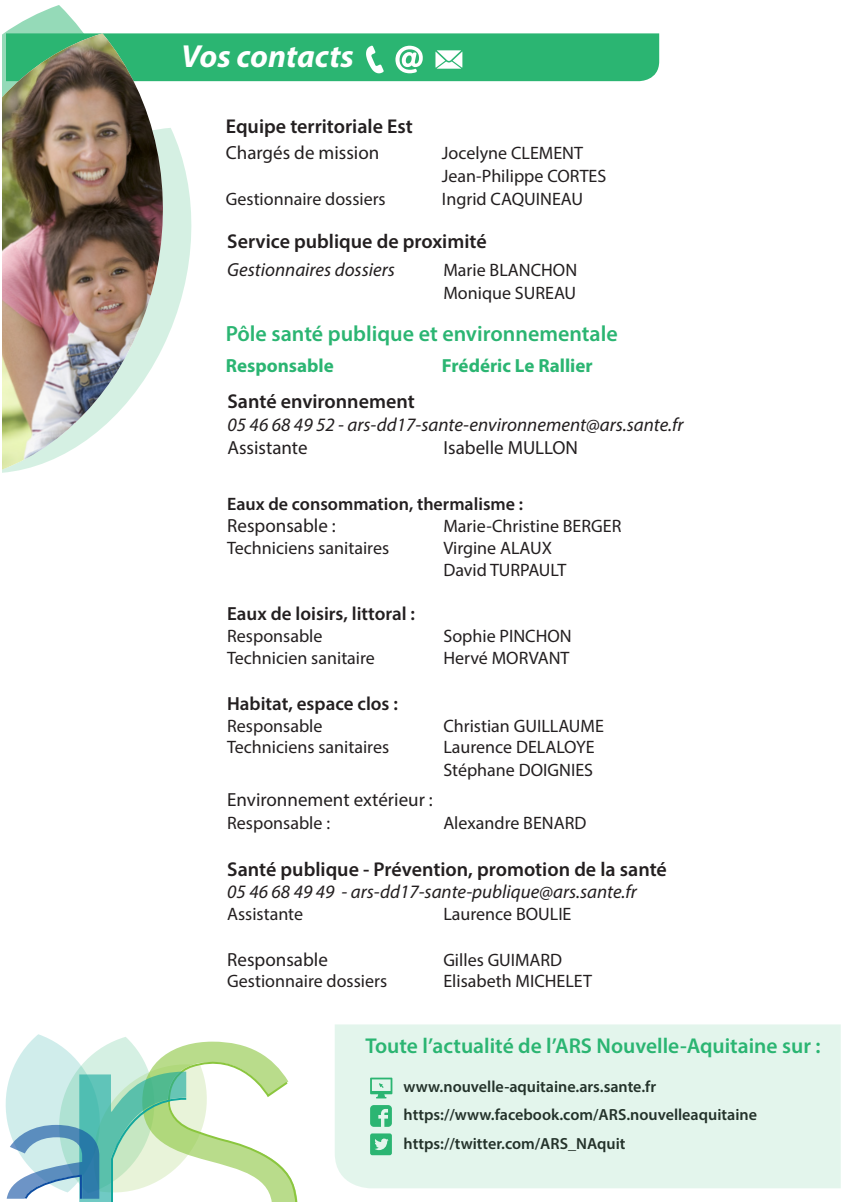
<style>
.page{position:relative;width:851px;height:1202px;background:#fff}
.page>*{position:absolute;margin:0;border:0;box-sizing:border-box;transform-origin:0 0}
.t1{font:italic 700 32px "Myriad Pro";color:#fff}
.t2{font:600 22px "Myriad Pro";color:#2bb572}
.t3{font:600 21.4px "Myriad Pro";color:#2bb572}
.t4{font:600 20px "Myriad Pro";color:#231f20}
.t5{font:italic 19px "Myriad Pro";color:#231f20}
.t6{font:19px "Myriad Pro";color:#231f20}
.t7{font:600 19px "Myriad Pro";color:#231f20}
.t8{font:700 19px "Myriad Pro";color:#2bb572}
.t9{font:18px "Myriad Pro";color:#231f20}
.t10{font:600 18px "Myriad Pro";color:#231f20}
.t11{font:600 16.2px "Myriad Pro";color:#231f20}
</style>
<div class="page">
<svg style="left:5px;top:1034px;width:293px;height:168px"></svg>
<svg style="left:177px;top:33px;width:482px;height:49px;background:#3aba7c"></svg>
<div style="left:335px;top:1024px;width:505px;height:164px;background:#e3f5ec"></div>
<svg style="left:4px;top:5px;width:80px;height:28px;fill:#95dab8"></svg>
<svg style="left:177px;top:143px;width:15px;height:169px;fill:#d5f0e3"></svg>
<img style="left:2px;top:33px;width:175px;height:437px">
<p class="t1" style="left:181px;top:35px;width:174px">Vos contacts</p>
<p class="t4" style="left:226px;top:114px;width:188px">Equipe territoriale Est</p>
<p class="t6" style="left:226px;top:141px;width:155px">Chargés de mission</p>
<p class="t9" style="left:442px;top:142px;width:142px">Jocelyne CLEMENT</p>
<p class="t9" style="left:442px;top:165px;width:166px">Jean-Philippe CORTES</p>
<p class="t9" style="left:226px;top:188px;width:161px">Gestionnaire dossiers</p>
<p class="t9" style="left:442px;top:188px;width:143px">Ingrid CAQUINEAU</p>
<p class="t4" style="left:227px;top:229px;width:261px">Service publique de proximité</p>
<p class="t5" style="left:227px;top:258px;width:169px">Gestionnaires dossiers</p>
<p class="t9" style="left:443px;top:259px;width:135px">Marie BLANCHON</p>
<p class="t9" style="left:443px;top:282px;width:134px">Monique SUREAU</p>
<p class="t2" style="left:226px;top:320px;width:393px">Pôle santé publique et environnementale</p>
<p class="t8" style="left:226px;top:353px;width:109px">Responsable</p>
<p class="t8" style="left:442px;top:353px;width:152px">Frédéric Le Rallier</p>
<p class="t4" style="left:227px;top:388px;width:189px">Santé environnement</p>
<p class="t5" style="left:227px;top:413px;width:457px">05 46 68 49 52 - ars-dd17-sante-environnement@ars.sante.fr</p>
<p class="t6" style="left:227px;top:435px;width:82px">Assistante</p>
<p class="t6" style="left:443px;top:435px;width:136px">Isabelle MULLON</p>
<p class="t10" style="left:227px;top:492px;width:297px">Eaux de consommation, thermalisme :</p>
<p class="t6" style="left:227px;top:514px;width:110px">Responsable :</p>
<p class="t9" style="left:443px;top:515px;width:179px">Marie-Christine BERGER</p>
<p class="t9" style="left:227px;top:537px;width:163px">Techniciens sanitaires</p>
<p class="t9" style="left:443px;top:537px;width:110px">Virgine ALAUX</p>
<p class="t9" style="left:443px;top:558px;width:124px">David TURPAULT</p>
<p class="t7" style="left:227px;top:601px;width:189px">Eaux de loisirs, littoral :</p>
<p class="t9" style="left:227px;top:624px;width:97px">Responsable</p>
<p class="t9" style="left:443px;top:624px;width:130px">Sophie PINCHON</p>
<p class="t9" style="left:227px;top:647px;width:149px">Technicien sanitaire</p>
<p class="t9" style="left:443px;top:647px;width:128px">Hervé MORVANT</p>
<p class="t7" style="left:227px;top:691px;width:172px">Habitat, espace clos :</p>
<p class="t9" style="left:227px;top:714px;width:97px">Responsable</p>
<p class="t9" style="left:443px;top:714px;width:162px">Christian GUILLAUME</p>
<p class="t9" style="left:227px;top:736px;width:163px">Techniciens sanitaires</p>
<p class="t9" style="left:443px;top:736px;width:153px">Laurence DELALOYE</p>
<p class="t9" style="left:443px;top:759px;width:151px">Stéphane DOIGNIES</p>
<p class="t6" style="left:227px;top:788px;width:207px">Environnement extérieur :</p>
<p class="t9" style="left:227px;top:812px;width:104px">Responsable :</p>
<p class="t9" style="left:443px;top:812px;width:145px">Alexandre BENARD</p>
<p class="t4" style="left:227px;top:856px;width:441px">Santé publique - Prévention, promotion de la santé</p>
<p class="t5" style="left:227px;top:880px;width:411px">05 46 68 49 49 - ars-dd17-sante-publique@ars.sante.fr</p>
<p class="t9" style="left:227px;top:903px;width:77px">Assistante</p>
<p class="t9" style="left:443px;top:903px;width:130px">Laurence BOULIE</p>
<p class="t6" style="left:227px;top:947px;width:102px">Responsable</p>
<p class="t9" style="left:443px;top:948px;width:120px">Gilles GUIMARD</p>
<p class="t9" style="left:227px;top:970px;width:161px">Gestionnaire dossiers</p>
<p class="t9" style="left:443px;top:970px;width:150px">Elisabeth MICHELET</p>
<p class="t3" style="left:365px;top:1032px;width:456px">Toute l’actualité de l’ARS Nouvelle-Aquitaine sur :</p>
<p class="t11" style="left:403px;top:1076px;width:254px">www.nouvelle-aquitaine.ars.sante.fr</p>
<p class="t11" style="left:403px;top:1104px;width:355px">https://www.facebook.com/ARS.nouvelleaquitaine</p>
<p class="t11" style="left:403px;top:1134px;width:223px">https://twitter.com/ARS_NAquit</p>
</div>
